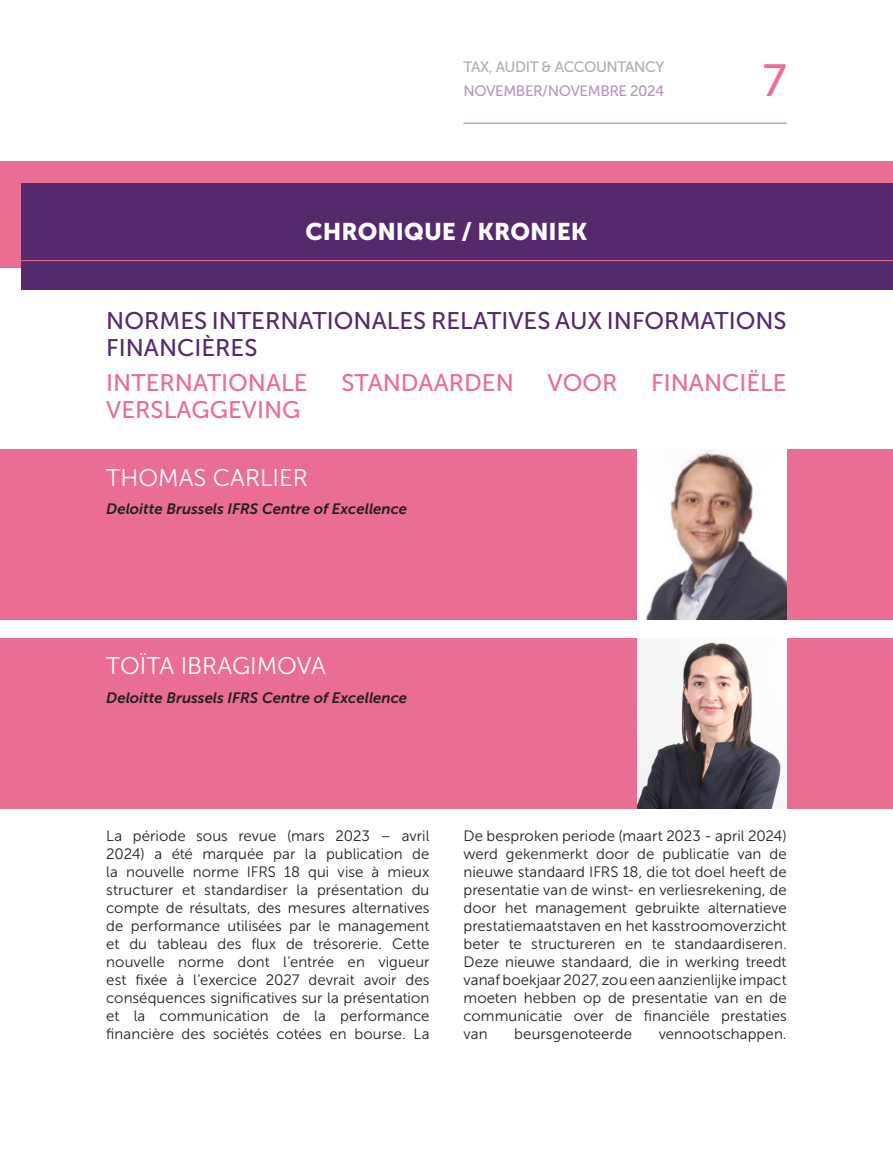
<style>
.page{position:relative;width:893px;height:1149px;background:#fff}
.page>*{position:absolute;margin:0;border:0;box-sizing:border-box;transform-origin:0 0}
.t1{font:45px "Museo Sans 500";color:#e96e92}
.t2{font:24px/27px "Museo Sans 500";color:#552a6c}
.t3{font:24px "Museo Sans 500";color:#e96e92}
.t4{font:24px "Museo Sans 300";color:#fff}
.t5{font:24px "Museo Sans 900";color:#fff}
.t6{font:15px/18px "Museo Sans 300";letter-spacing:.005em;color:#231f20;text-align:justify}
.t7{font:italic 15px "Museo Sans 700";color:#231f20}
.t8{font:15px "Museo Sans 500";letter-spacing:-.03em;color:#acadb1}
.t9{font:15px "Museo Sans 500";letter-spacing:-.03em;color:#b597bc}
</style>
<div class="page">
<hr style="left:463px;top:122px;width:324px;height:2px;background:#acadcd">
<div style="left:0;top:449px;width:893px;height:170px;background:#e96e92"></div>
<div style="left:0;top:638px;width:893px;height:170px;background:#e96e92"></div>
<img style="left:638px;top:449px;width:149px;height:170px">
<img style="left:638px;top:638px;width:149px;height:170px">
<div style="left:0;top:162px;width:893px;height:106px;background:#e96e92"></div>
<div style="left:21px;top:183px;width:872px;height:106px;background:#552a6c"></div>
<hr style="left:0;top:260px;width:893px;height:1px;background:#e96e92">
<p class="t8" style="left:463px;top:58px;width:202px">TAX, AUDIT &amp; ACCOUNTANCY</p>
<p class="t9" style="left:463px;top:82px;width:202px">NOVEMBER/NOVEMBRE 2024</p>
<p class="t5" style="left:305px;top:218px;width:283px">CHRONIQUE / KRONIEK</p>
<h1 class="t1" style="left:763px;top:56px;width:25px">7</h1>
<p class="t2" style="left:106px;top:307px;width:682px">NORMES INTERNATIONALES RELATIVES AUX INFORMATIONS<br>FINANCIÈRES</p>
<p class="t3" style="left:106px;top:369px;width:203px">INTERNATIONALE</p>
<p class="t3" style="left:341px;top:369px;width:174px">STANDAARDEN</p>
<p class="t3" style="left:548px;top:369px;width:71px">VOOR</p>
<p class="t3" style="left:651px;top:369px;width:137px">FINANCIËLE</p>
<p class="t3" style="left:106px;top:396px;width:196px">VERSLAGGEVING</p>
<p class="t4" style="left:106px;top:464px;width:203px">THOMAS CARLIER</p>
<p class="t7" style="left:106px;top:500px;width:302px">Deloitte Brussels IFRS Centre of Excellence</p>
<p class="t4" style="left:106px;top:653px;width:221px">TOÏTA IBRAGIMOVA</p>
<p class="t7" style="left:106px;top:689px;width:302px">Deloitte Brussels IFRS Centre of Excellence</p>
<p class="t6" style="left:106px;top:826px;width:325px">La période sous revue (mars 2023 – avril 2024) a été marquée par la publication de la nouvelle norme IFRS 18 qui vise à mieux structurer et standardiser la présentation du compte de résultats, des mesures alternatives de performance utilisées par le management et du tableau des flux de trésorerie. Cette nouvelle norme dont l’entrée en vigueur est fixée à l’exercice 2027 devrait avoir des conséquences significatives sur la présentation et la communication de la performance financière des sociétés cotées en bourse. La</p>
<p class="t6" style="left:463px;top:826px;width:325px">De besproken periode (maart 2023 - april 2024) werd gekenmerkt door de publicatie van de nieuwe standaard IFRS 18, die tot doel heeft de presentatie van de winst- en verliesrekening, de door het management gebruikte alternatieve prestatiemaatstaven en het kasstroomoverzicht beter te structureren en te standaardiseren.<br>Deze nieuwe standaard, die in werking treedt vanaf boekjaar 2027, zou een aanzienlijke impact moeten hebben op de presentatie van en de communicatie over de financiële prestaties van</p>
<p class="t6" style="left:514px;top:1024px;width:119px">beursgenoteerde</p>
<p class="t6" style="left:659px;top:1024px;width:129px">vennootschappen.</p>
</div>
